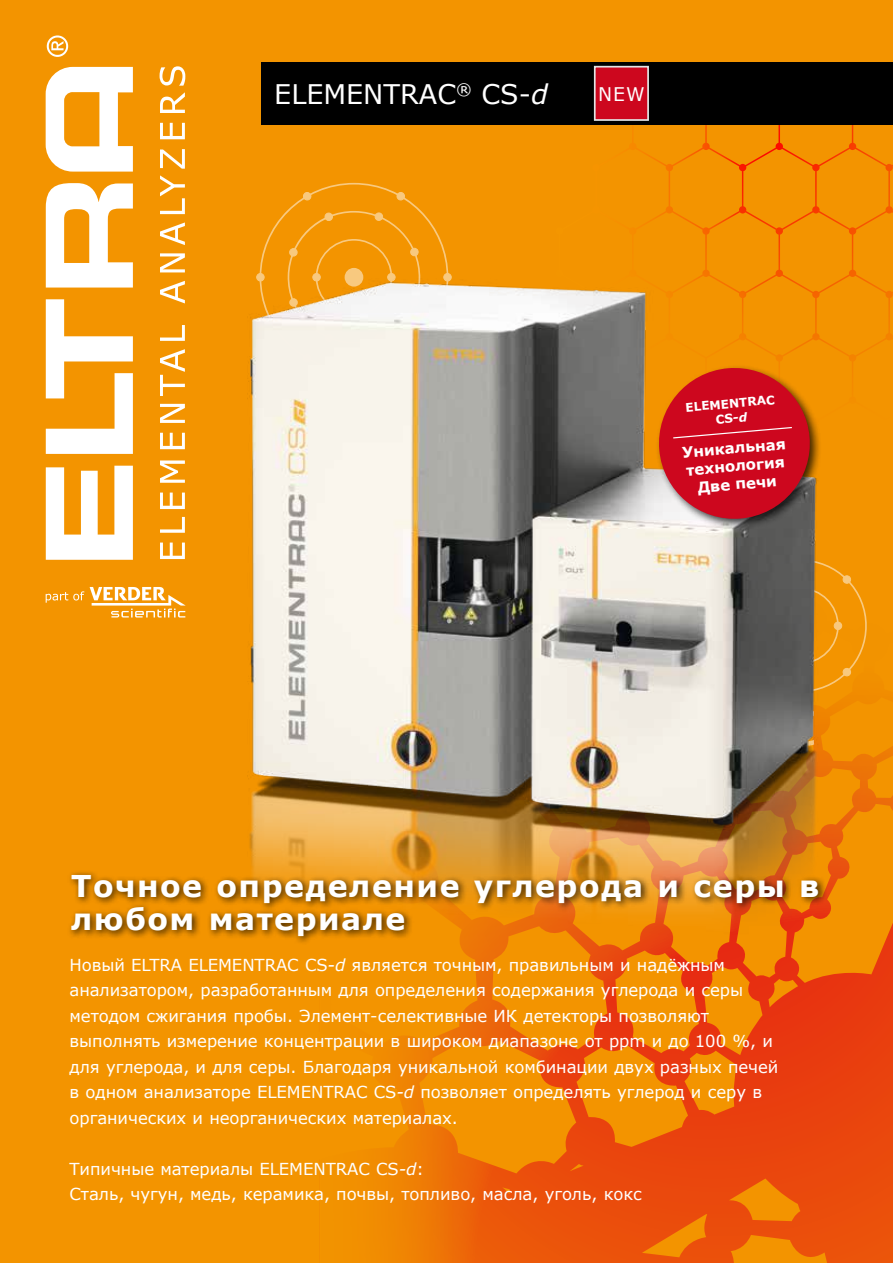
<style>
.page{position:relative;width:893px;height:1263px;background:#f39400}
.page>*{position:absolute;margin:0;border:0;box-sizing:border-box;transform-origin:0 0}
.t1{font:700 30px/33px "Verdana";letter-spacing:.05em;color:#fff}
.t2{font:27px "Verdana";color:#fff}
.t3{font:18.75px "Verdana";color:#fff}
.t4{font:16.5px/25.5px "Verdana";letter-spacing:-.005em;color:#fff}
.t5{font:700 15px/18px "Verdana";color:#fff;text-align:center}
.t6{font:700 12px/14.4px "Verdana";color:#fff;text-align:center}
.s1{font-style:italic}
</style>
<div class="page">
<svg style="left:454px;top:699px;width:439px;height:564px"></svg>
<svg style="left:384px;top:1029px;width:70px;height:234px;fill:#ef8304"></svg>
<div style="left:261px;top:62px;width:632px;height:63px;background:#000"></div>
<svg style="left:839px;top:572px;width:28px;height:108px"></svg>
<svg style="left:261px;top:183px;width:186px;height:78px"></svg>
<svg style="left:90px;top:587px;width:96px;height:30px"></svg>
<svg style="left:46px;top:591px;width:38px;height:12px"></svg>
<svg style="left:46px;top:466px;width:87px;height:94px"></svg>
<svg style="left:46px;top:299px;width:87px;height:155px"></svg>
<svg style="left:46px;top:183px;width:87px;height:105px"></svg>
<svg style="left:46px;top:67px;width:87px;height:105px"></svg>
<svg style="left:47px;top:35px;width:21px;height:22px"></svg>
<svg style="left:160px;top:542px;width:25px;height:17px"></svg>
<svg style="left:160px;top:517px;width:25px;height:16px"></svg>
<svg style="left:160px;top:493px;width:25px;height:16px"></svg>
<svg style="left:160px;top:460px;width:25px;height:23px"></svg>
<svg style="left:160px;top:433px;width:25px;height:16px"></svg>
<svg style="left:160px;top:404px;width:25px;height:19px"></svg>
<svg style="left:160px;top:349px;width:25px;height:47px"></svg>
<svg style="left:160px;top:325px;width:25px;height:16px"></svg>
<svg style="left:160px;top:281px;width:25px;height:22px"></svg>
<svg style="left:160px;top:253px;width:25px;height:19px"></svg>
<svg style="left:160px;top:222px;width:25px;height:23px"></svg>
<svg style="left:160px;top:175px;width:25px;height:39px"></svg>
<svg style="left:160px;top:149px;width:25px;height:20px"></svg>
<svg style="left:160px;top:123px;width:25px;height:16px"></svg>
<svg style="left:160px;top:92px;width:25px;height:21px"></svg>
<svg style="left:160px;top:66px;width:25px;height:20px"></svg>
<img style="left:247px;top:261px;width:592px;height:688px">
<div style="left:67px;top:870px;width:761px;height:75px;background:#000;opacity:.75"></div>
<div style="left:595px;top:67px;width:53px;height:53px;background:#cd071e"></div>
<div style="left:594px;top:66px;width:55px;height:55px;border:2px solid #e3e4e4"></div>
<div style="left:655px;top:364px;width:167px;height:167px;background:#000;opacity:.75"></div>
<svg style="left:656px;top:365px;width:157px;height:157px;background:#c92e29"></svg>
<h2 class="t2" style="left:274px;top:75px;width:275px">ELEMENTRAC<sup>®</sup> CS-<span class="s1">d</span></h2>
<p class="t3" style="left:598px;top:81px;width:48px">NEW</p>
<p class="t6" style="left:685px;top:400px;width:91px;rotate:-5deg">ELEMENTRAC<br>CS<span class="s1">-d</span></p>
<p class="t5" style="left:681px;top:443px;width:106px;rotate:-5deg">Уникальная технология<br>Две печи</p>
<h1 class="t1" style="left:71px;top:868px;width:750px">Точное определение углерода и серы в любом материале</h1>
<p class="t4" style="left:70px;top:952px;width:710px">Новый ELTRA ELEMENTRAC CS<span class="s1">-d</span> является точным, правильным и надёжным анализатором, разработанным для определения содержания углерода и серы методом сжигания пробы. Элемент-селективные ИК детекторы позволяют выполнять измерение концентрации в широком диапазоне от ppm и до 100 %, и для углерода, и для серы. Благодаря уникальной комбинации двух разных печей в одном анализаторе ELEMENTRAC CS<span class="s1">-d</span> позволяет определять углерод и серу в органических и неорганических материалах.</p>
<p class="t4" style="left:70px;top:1156px;width:574px">Типичные материалы ELEMENTRAC CS<span class="s1">-d</span>:<br>Сталь, чугун, медь, керамика, почвы, топливо, масла, уголь, кокс</p>
</div>
